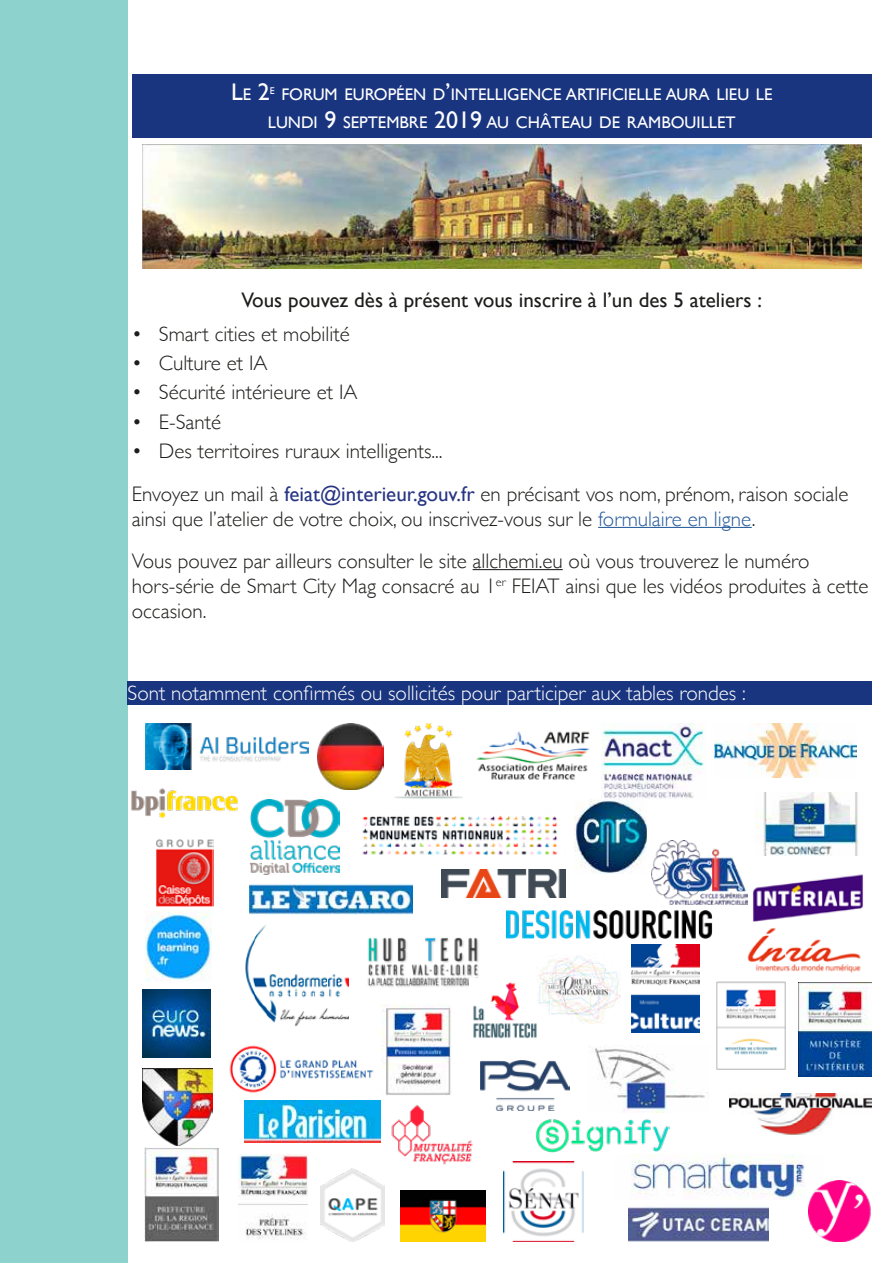
<style>
.page{position:relative;width:893px;height:1263px;background:#fff}
.page>*{position:absolute;margin:0;border:0;box-sizing:border-box;transform-origin:0 0}
.t1{font:24px "Gill Sans";color:#fff}
.t2{font:300 21px/42.2px "Gill Sans";color:#1d1d1b}
.t3{font:300 21px "Gill Sans";color:#fff}
.t4{font:21px "Gill Sans";color:#1d1d1b}
.t5{font:16.8px/28.8px "Gill Sans";color:#fff}
.s1{font-size:16.8px}
.s2{font-size:24px}
.s3{font-weight:400;color:#283583}
.s4{color:#275b9b}
</style>
<div class="page">
<div style="left:0;top:0;width:128px;height:1263px;background:#8dd2cc"></div>
<hr style="left:892px;top:0;width:1px;height:1263px;background:#1ba69a">
<div style="left:128px;top:681px;width:744px;height:24px;background:#1a357f"></div>
<div style="left:132px;top:74px;width:740px;height:64px;background:#1a357f"></div>
<hr style="left:598px;top:527px;width:154px;height:1px;background:#275b9b">
<hr style="left:473px;top:569px;width:90px;height:1px;background:#1d1d1b">
<img style="left:142px;top:145px;width:719px;height:124px">
<img style="left:476px;top:731px;width:114px;height:49px">
<img style="left:506px;top:910px;width:206px;height:28px">
<img style="left:601px;top:724px;width:103px;height:74px">
<img style="left:249px;top:883px;width:163px;height:32px">
<img style="left:441px;top:870px;width:125px;height:28px">
<img style="left:367px;top:937px;width:112px;height:50px">
<img style="left:145px;top:912px;width:66px;height:69px">
<img style="left:628px;top:1207px;width:140px;height:35px">
<img style="left:250px;top:800px;width:89px;height:75px">
<img style="left:536px;top:1119px;width:134px;height:34px">
<img style="left:131px;top:788px;width:121px;height:39px">
<img style="left:156px;top:839px;width:57px;height:67px">
<img style="left:146px;top:724px;width:163px;height:46px">
<img style="left:394px;top:724px;width:68px;height:74px">
<img style="left:588px;top:1045px;width:117px;height:67px">
<img style="left:651px;top:841px;width:96px;height:64px">
<img style="left:631px;top:1154px;width:174px;height:45px">
<img style="left:145px;top:1148px;width:73px;height:94px">
<img style="left:143px;top:1069px;width:70px;height:76px">
<img style="left:469px;top:978px;width:69px;height:61px">
<img style="left:229px;top:1045px;width:145px;height:48px">
<img style="left:245px;top:925px;width:104px;height:102px">
<img style="left:401px;top:1191px;width:85px;height:51px">
<img style="left:755px;top:792px;width:104px;height:64px">
<img style="left:729px;top:1093px;width:143px;height:41px">
<img style="left:799px;top:983px;width:73px;height:93px">
<img style="left:318px;top:724px;width:66px;height:66px">
<img style="left:714px;top:724px;width:142px;height:54px">
<img style="left:480px;top:1060px;width:89px;height:50px">
<img style="left:321px;top:1168px;width:64px;height:74px">
<img style="left:716px;top:981px;width:70px;height:89px">
<img style="left:245px;top:1100px;width:136px;height:43px">
<img style="left:503px;top:1162px;width:80px;height:80px">
<img style="left:753px;top:874px;width:110px;height:47px">
<img style="left:239px;top:1155px;width:69px;height:85px">
<img style="left:808px;top:1180px;width:63px;height:62px">
<img style="left:391px;top:1101px;width:90px;height:64px">
<img style="left:142px;top:989px;width:68px;height:69px">
<img style="left:747px;top:928px;width:114px;height:45px">
<img style="left:574px;top:799px;width:73px;height:74px">
<img style="left:538px;top:955px;width:83px;height:68px">
<img style="left:362px;top:815px;width:196px;height:41px">
<img style="left:631px;top:944px;width:68px;height:88px">
<img style="left:381px;top:1004px;width:70px;height:91px">
<p class="t1" style="left:231px;top:77px;width:40px">L<span class="s1">E</span> 2</p>
<p class="t5" style="left:268px;top:79px;width:506px"><sup>E</sup> FORUM EUROPÉEN D<span class="s2">’</span>INTELLIGENCE ARTIFICIELLE AURA LIEU LE<br>LUNDI <span class="s2">9</span> SEPTEMBRE <span class="s2">2019</span> AU CHÂTEAU DE RAMBOUILLET</p>
<p class="t4" style="left:242px;top:288px;width:522px">Vous pouvez dès à présent vous inscrire à l’un des 5 ateliers :</p>
<p class="t2" style="left:132px;top:313px;width:219px">• Smart cities et mobilité</p>
<p class="t2" style="left:132px;top:342px;width:137px">• Culture et IA</p>
<p class="t2" style="left:132px;top:371px;width:227px">• Sécurité intérieure et IA</p>
<p class="t2" style="left:132px;top:401px;width:91px">• E-Santé</p>
<p class="t2" style="left:132px;top:430px;width:718px">• Des territoires ruraux intelligents...<br>Envoyez un mail à <span class="s3">feiat@interieur.gouv.fr</span> en précisant vos nom, prénom, raison sociale</p>
<p class="t2" style="left:132px;top:498px;width:679px">ainsi que l’atelier de votre choix, ou inscrivez-vous sur le <span class="s4">formulaire en ligne</span>.<br>Vous pouvez par ailleurs consulter le site allchemi.eu où vous trouverez le numéro</p>
<p class="t2" style="left:132px;top:574px;width:738px;line-height:25.2px">hors-série de Smart City Mag consacré au 1<sup>er</sup> FEIAT ainsi que les vidéos produites à cette occasion.</p>
<p class="t3" style="left:128px;top:681px;width:620px">Sont notamment confirmés ou sollicités pour participer aux tables rondes :</p>
</div>
